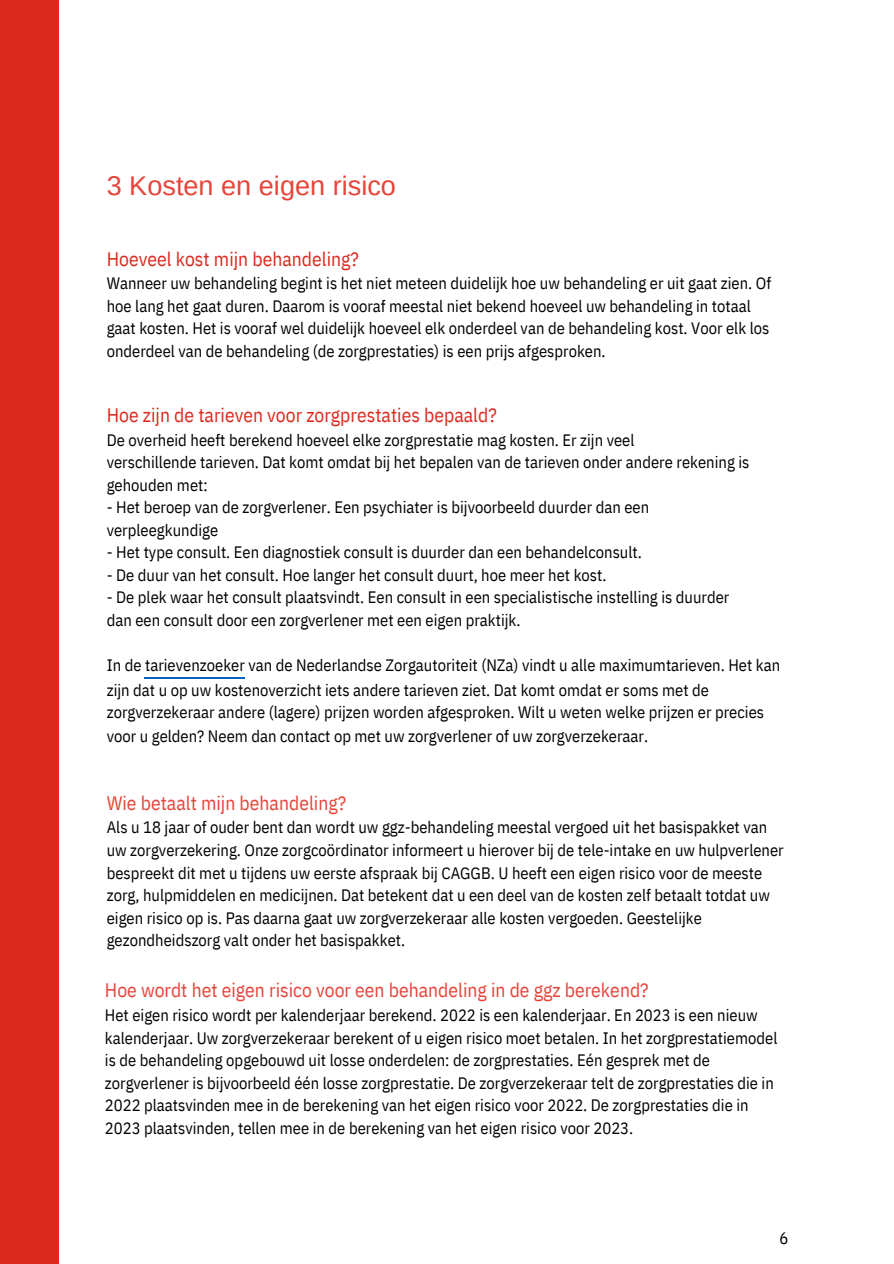
<style>
.page{position:relative;width:894px;height:1264px;background:#fff}
.page>*{position:absolute;margin:0;border:0;box-sizing:border-box;transform-origin:0 0}
.t1{font:27px "Arimo";color:#e64439}
.t2{font:19.5px "IBM Plex Sans Cond";color:#e64439}
.t3{font:19.5px "IBM Plex Sans Cond";color:#dc291e}
.t4{font:16.5px/22.5px "IBM Plex Sans Cond";color:#000}
</style>
<div class="page">
<hr style="left:144px;top:677px;width:100px;height:1px;background:#0563c1">
<div style="left:0;top:0;width:59px;height:1263px;background:#dc291e"></div>
<p class="t1" style="left:107px;top:171px;width:291px">3 Kosten en eigen risico</p>
<p class="t3" style="left:107px;top:245px;width:254px">Hoeveel kost mijn behandeling?</p>
<p class="t4" style="left:107px;top:272px;width:666px">Wanneer uw behandeling begint is het niet meteen duidelijk hoe uw behandeling er uit gaat zien. Of hoe lang het gaat duren. Daarom is vooraf meestal niet bekend hoeveel uw behandeling in totaal gaat kosten. Het is vooraf wel duidelijk hoeveel elk onderdeel van de behandeling kost. Voor elk los onderdeel van de behandeling (de zorgprestaties) is een prijs afgesproken.</p>
<p class="t3" style="left:107px;top:402px;width:391px">Hoe zijn de tarieven voor zorgprestaties bepaald?</p>
<p class="t4" style="left:107px;top:428px;width:529px">De overheid heeft berekend hoeveel elke zorgprestatie mag kosten. Er zijn veel</p>
<p class="t4" style="left:107px;top:450px;width:644px">verschillende tarieven. Dat komt omdat bij het bepalen van de tarieven onder andere rekening is gehouden met:</p>
<p class="t4" style="left:107px;top:495px;width:544px">- Het beroep van de zorgverlener. Een psychiater is bijvoorbeeld duurder dan een</p>
<p class="t4" style="left:107px;top:518px;width:113px">verpleegkundige</p>
<p class="t4" style="left:107px;top:541px;width:536px">- Het type consult. Een diagnostiek consult is duurder dan een behandelconsult.</p>
<p class="t4" style="left:107px;top:563px;width:501px">- De duur van het consult. Hoe langer het consult duurt, hoe meer het kost.</p>
<p class="t4" style="left:107px;top:586px;width:624px">- De plek waar het consult plaatsvindt. Een consult in een specialistische instelling is duurder</p>
<p class="t4" style="left:107px;top:608px;width:415px">dan een consult door een zorgverlener met een eigen praktijk.</p>
<p class="t4" style="left:107px;top:653px;width:675px">In de tarievenzoeker van de Nederlandse Zorgautoriteit (NZa) vindt u alle maximumtarieven. Het kan</p>
<p class="t4" style="left:107px;top:678px;width:603px">zijn dat u op uw kostenoverzicht iets andere tarieven ziet. Dat komt omdat er soms met de</p>
<p class="t4" style="left:107px;top:700px;width:658px">zorgverzekeraar andere (lagere) prijzen worden afgesproken. Wilt u weten welke prijzen er precies</p>
<p class="t4" style="left:107px;top:724px;width:543px">voor u gelden? Neem dan contact op met uw zorgverlener of uw zorgverzekeraar.</p>
<p class="t2" style="left:107px;top:789px;width:241px">Wie betaalt mijn behandeling?</p>
<p class="t4" style="left:107px;top:816px;width:678px">Als u 18 jaar of ouder bent dan wordt uw ggz-behandeling meestal vergoed uit het basispakket van uw zorgverzekering. Onze zorgcoördinator informeert u hierover bij de tele-intake en uw hulpverlener bespreekt dit met u tijdens uw eerste afspraak bij CAGGB. U heeft een eigen risico voor de meeste zorg, hulpmiddelen en medicijnen. Dat betekent dat u een deel van de kosten zelf betaalt totdat uw eigen risico op is. Pas daarna gaat uw zorgverzekeraar alle kosten vergoeden. Geestelijke gezondheidszorg valt onder het basispakket.</p>
<p class="t2" style="left:105px;top:976px;width:545px">Hoe wordt het eigen risico voor een behandeling in de ggz berekend?</p>
<p class="t4" style="left:105px;top:1003px;width:673px">Het eigen risico wordt per kalenderjaar berekend. 2022 is een kalenderjaar. En 2023 is een nieuw kalenderjaar. Uw zorgverzekeraar berekent of u eigen risico moet betalen. In het zorgprestatiemodel is de behandeling opgebouwd uit losse onderdelen: de zorgprestaties. Eén gesprek met de zorgverlener is bijvoorbeeld één losse zorgprestatie. De zorgverzekeraar telt de zorgprestaties die in 2022 plaatsvinden mee in de berekening van het eigen risico voor 2022. De zorgprestaties die in</p>
<p class="t4" style="left:105px;top:1116px;width:529px">2023 plaatsvinden, tellen mee in de berekening van het eigen risico voor 2023.</p>
<p class="t4" style="left:779px;top:1226px;width:10px">6</p>
</div>
